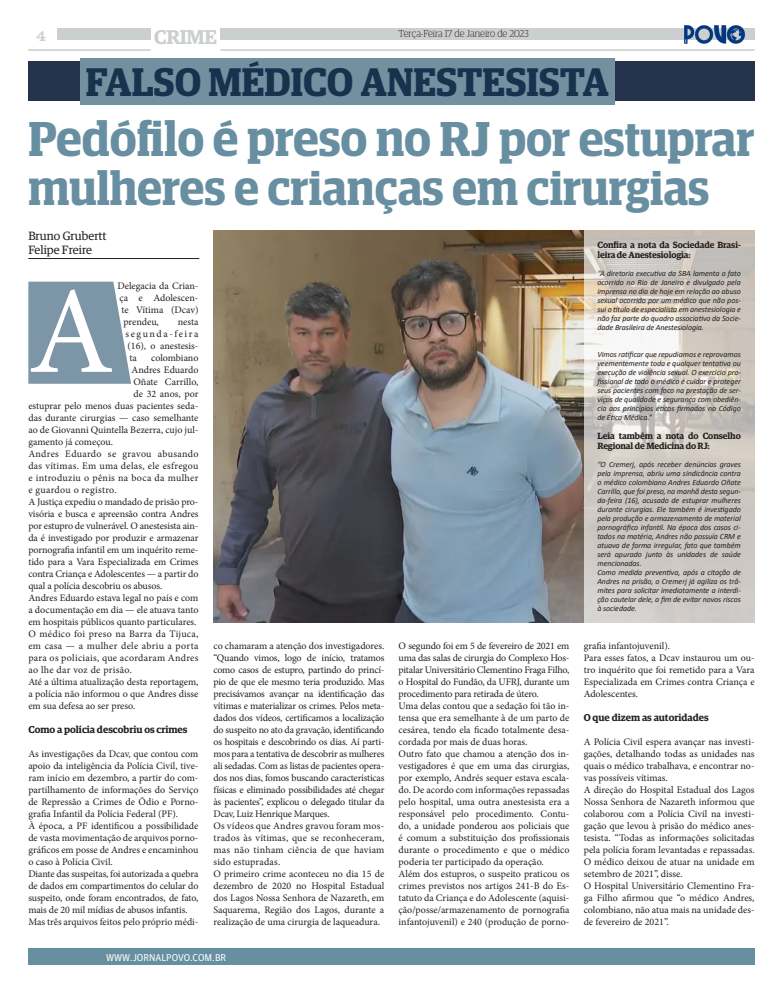
<style>
.page{position:relative;width:783px;height:993px;background:#fff}
.page>*{position:absolute;margin:0;border:0;box-sizing:border-box;transform-origin:0 0}
.t1{font:124px "Minion Pro";color:#fff}
.t2{font:600 49px "Guardian Egyptian Display";color:#678fa1}
.t3{font:600 47.6px "Guardian Egyptian Display";color:#678fa1}
.t4{font:600 40px "Guardian Egyptian Display";color:#18324d}
.t5{font:600 20px "Guardian Egyptian";letter-spacing:-.02em;color:#cccfcf}
.t6{font:16px "Clarendon BT";color:#cccfcf}
.t7{font:12px "Guardian Egyptian";color:#231f20}
.t8{font:10px/12px "Minion Pro";color:#231f20;text-align:justify}
.t9{font:600 10px "Guardian Egyptian";color:#231f20}
.t10{font:300 10px "Guardian Egyptian Display";color:#231f20}
.t11{font:10px "Guardian Agate Sans G1 D Regular";color:#fff}
.t12{font:10px "Minion Pro";letter-spacing:.155em;color:#231f20}
.t13{font:600 9px/10px "Guardian Egyptian";letter-spacing:-.01em;color:#231f20}
.t14{font:italic 8px/9px "Calibri";letter-spacing:-.01em;color:#231f20;text-align:justify}
.s1{font-size:47.6px}
</style>
<div class="page">
<div style="left:28px;top:947px;width:726px;height:17px;background:#668fa0"></div>
<div style="left:220px;top:28px;width:534px;height:12px;background:#cccfcf"></div>
<div style="left:57px;top:28px;width:94px;height:12px;background:#cccfcf"></div>
<hr style="left:28px;top:49px;width:123px;height:2px;background:#cccfcf">
<hr style="left:220px;top:49px;width:534px;height:2px;background:#cccfcf">
<svg style="left:28px;top:281px;width:103px;height:102px;background:#889faf"></svg>
<hr style="left:28px;top:258px;width:171px;height:1px;background:#231f20">
<div style="left:28px;top:61px;width:726px;height:40px;background:#25334d"></div>
<div style="left:80px;top:58px;width:534px;height:46px;background:#7390a0"></div>
<img style="left:213px;top:230px;width:370px;height:391px">
<svg style="left:583px;top:230px;width:171px;height:393px;background:#d1ccc5"></svg>
<img style="left:684px;top:25px;width:61px;height:19px">
<h3 class="t6" style="left:36px;top:25px;width:11px">4</h3>
<p class="t10" style="left:398px;top:28px;width:131px">Terça-Feira 17 de Janeiro de 2023</p>
<h3 class="t5" style="left:154px;top:22px;width:64px">CRIME</h3>
<p class="t4" style="left:86px;top:60px;width:524px">FALSO MÉDICO ANESTESISTA</p>
<p class="t2" style="left:28px;top:112px;width:727px">Pedófilo é preso no RJ <span class="s1">por estuprar</span></p>
<p class="t3" style="left:28px;top:162px;width:682px">mulheres e crianças em cirurgias</p>
<p class="t7" style="left:28px;top:227px;width:80px">Bruno Grubertt</p>
<p class="t7" style="left:28px;top:242px;width:65px">Felipe Freire</p>
<p class="t8" style="left:117px;top:280px;width:83px">Delegacia da Crian-</p>
<p class="t8" style="left:119px;top:292px;width:81px">ça e Adolescen-</p>
<p class="t8" style="left:121px;top:304px;width:78px">te Vítima (Dcav)</p>
<p class="t8" style="left:123px;top:316px;width:37px">prendeu,</p>
<p class="t8" style="left:178px;top:316px;width:22px">nesta</p>
<p class="t12" style="left:125px;top:327px;width:74px">segunda-feira</p>
<p class="t8" style="left:127px;top:340px;width:73px">(16), o anestesis-</p>
<p class="t8" style="left:129px;top:352px;width:9px">ta</p>
<p class="t8" style="left:151px;top:352px;width:49px">colombiano</p>
<p class="t8" style="left:131px;top:364px;width:68px">Andres Eduardo</p>
<p class="t8" style="left:133px;top:376px;width:66px">Oñate Carrillo,</p>
<p class="t8" style="left:133px;top:388px;width:67px">de 32 anos, por</p>
<p class="t8" style="left:28px;top:400px;width:172px">estuprar pelo menos duas pacientes seda-</p>
<p class="t8" style="left:28px;top:412px;width:172px">das durante cirurgias — caso semelhante</p>
<p class="t8" style="left:28px;top:424px;width:172px">ao de Giovanni Quintella Bezerra, cujo jul-</p>
<p class="t8" style="left:28px;top:436px;width:86px">gamento já começou.</p>
<p class="t8" style="left:28px;top:448px;width:171px">Andres Eduardo se gravou abusando das vítimas. Em uma delas, ele esfregou e introduziu o pênis na boca da mulher e guardou o registro.</p>
<p class="t8" style="left:28px;top:496px;width:172px">A Justiça expediu o mandado de prisão pro&shy;visória e busca e apreensão contra Andres por estupro de vulnerável. O anestesista ain&shy;da é investigado por produzir e armazenar pornografia infantil em um inquérito reme&shy;tido para a Vara Especializada em Crimes contra Criança e Adolescentes — a partir do qual a polícia descobriu os abusos.</p>
<p class="t8" style="left:28px;top:592px;width:172px">Andres Eduardo estava legal no país e com a documentação em dia — ele atuava tanto em hospitais públicos quanto particulares.</p>
<p class="t8" style="left:28px;top:628px;width:172px">O médico foi preso na Barra da Tijuca, em casa — a mulher dele abriu a porta para os policiais, que acordaram Andres ao lhe dar voz de prisão.</p>
<p class="t8" style="left:28px;top:676px;width:172px">Até a última atualização desta reportagem, a polícia não informou o que Andres disse em sua defesa ao ser preso.</p>
<p class="t9" style="left:28px;top:722px;width:161px">Como a polícia descobriu os crimes</p>
<p class="t8" style="left:28px;top:748px;width:172px">As investigações da Dcav, que contou com apoio da inteligência da Polícia Civil, tive&shy;ram início em dezembro, a partir do com&shy;partilhamento de informações do Serviço de Repressão a Crimes de Ódio e Porno&shy;grafia Infantil da Polícia Federal (PF).</p>
<p class="t8" style="left:28px;top:820px;width:172px">À época, a PF identificou a possibilidade de vasta movimentação de arquivos porno&shy;gráficos em posse de Andres e encaminhou o caso à Polícia Civil.</p>
<p class="t8" style="left:28px;top:868px;width:172px">Diante das suspeitas, foi autorizada a quebra de dados em compartimentos do celular do suspeito, onde foram encontrados, de fato, mais de 20 mil mídias de abusos infantis.</p>
<p class="t8" style="left:28px;top:916px;width:172px">Mas três arquivos feitos pelo próprio médi-</p>
<p class="t1" style="left:28px;top:249px;width:87px">A</p>
<p class="t8" style="left:213px;top:639px;width:172px">co chamaram a atenção dos investigadores.</p>
<p class="t8" style="left:213px;top:651px;width:172px">“Quando vimos, logo de início, tratamos como casos de estupro, partindo do princí&shy;pio de que ele mesmo teria produzido. Mas precisávamos avançar na identificação das vítimas e materializar os crimes. Pelos meta&shy;dados dos vídeos, certificamos a localização do suspeito no ato da gravação, identificando os hospitais e descobrindo os dias. Aí parti&shy;mos para a tentativa de descobrir as mulheres ali sedadas. Com as listas de pacientes opera&shy;dos nos dias, fomos buscando características físicas e eliminado possibilidades até chegar às pacientes”, explicou o delegado titular da Dcav, Luiz Henrique Marques.</p>
<p class="t8" style="left:213px;top:819px;width:172px">Os vídeos que Andres gravou foram mos&shy;trados às vítimas, que se reconheceram, mas não tinham ciência de que haviam sido estupradas.</p>
<p class="t8" style="left:213px;top:867px;width:172px">O primeiro crime aconteceu no dia 15 de dezembro de 2020 no Hospital Estadual dos Lagos Nossa Senhora de Nazareth, em Saquarema, Região dos Lagos, durante a realização de uma cirurgia de laqueadura.</p>
<p class="t11" style="left:106px;top:949px;width:122px">WWW.JORNALPOVO.COM.BR</p>
<p class="t8" style="left:398px;top:639px;width:172px">O segundo foi em 5 de fevereiro de 2021 em uma das salas de cirurgia do Complexo Hos&shy;pitalar Universitário Clementino Fraga Filho, o Hospital do Fundão, da UFRJ, durante um procedimento para retirada de útero.</p>
<p class="t8" style="left:398px;top:699px;width:172px">Uma delas contou que a sedação foi tão in&shy;tensa que era semelhante à de um parto de cesárea, tendo ela ficado totalmente desa&shy;cordada por mais de duas horas.</p>
<p class="t8" style="left:398px;top:747px;width:172px">Outro fato que chamou a atenção dos in&shy;vestigadores é que em uma das cirurgias, por exemplo, Andrés sequer estava escala&shy;do. De acordo com informações repassadas pelo hospital, uma outra anestesista era a responsável pelo procedimento. Contu&shy;do, a unidade ponderou aos policiais que é comum a substituição dos profissionais durante o procedimento e que o médico poderia ter participado da operação.</p>
<p class="t8" style="left:398px;top:867px;width:172px">Além dos estupros, o suspeito praticou os crimes previstos nos artigos 241-B do Es&shy;tatuto da Criança e do Adolescente (aquisi&shy;ção/posse/armazenamento de pornografia infantojuvenil) e 240 (produção de porno-</p>
<p class="t13" style="left:597px;top:239px;width:145px">Confira a nota da Sociedade Brasi&shy;leira de Anestesiologia:</p>
<p class="t14" style="left:597px;top:268px;width:145px">“A diretoria executiva da SBA lamenta o fato ocorrido no Rio de Janeiro e divulgado pela imprensa no dia de hoje em relação ao abuso sexual ocorrido por um médico que não pos&shy;sui o título de especialista em anestesiologia e não faz parte do quadro associativo da Socie&shy;dade Brasileira de Anestesiologia.</p>
<p class="t14" style="left:597px;top:349px;width:145px">Vimos ratificar que repudiamos e reprovamos veementemente toda e qualquer tentativa ou execução de violência sexual. O exercício pro&shy;fissional de todo o médico é cuidar e proteger seus pacientes com foco na prestação de ser&shy;viços de qualidade e segurança com obediên&shy;cia aos princípios éticos firmados no Código de Ética Médica.”</p>
<p class="t13" style="left:597px;top:430px;width:145px">Leia também a nota do Conselho<br>Regional de Medicina do RJ:</p>
<p class="t14" style="left:597px;top:459px;width:145px">“O Cremerj, após receber denúncias graves pela imprensa, abriu uma sindicância contra o médico colombiano Andres Eduardo Oñate Carrillo, que foi preso, na manhã desta segun&shy;da-feira (16), acusado de estuprar mulheres durante cirurgias. Ele também é investigado pela produção e armazenamento de material pornográfico infantil. Na época dos casos ci&shy;tados na matéria, Andres não possuía CRM e atuava de forma irregular, fato que também será apurado junto às unidades de saúde mencionadas.</p>
<p class="t14" style="left:597px;top:567px;width:145px">Como medida preventiva, após a citação de Andres na prisão, o Cremerj já agiliza os trâ&shy;mites para solicitar imediatamente a interdi&shy;ção cautelar dele, a fim de evitar novos riscos à sociedade.</p>
<p class="t8" style="left:583px;top:639px;width:88px">grafia infantojuvenil).</p>
<p class="t8" style="left:583px;top:651px;width:172px">Para esses fatos, a Dcav instaurou um ou&shy;tro inquérito que foi remetido para a Vara Especializada em Crimes contra Criança e Adolescentes.</p>
<p class="t9" style="left:583px;top:710px;width:126px">O que dizem as autoridades</p>
<p class="t8" style="left:583px;top:735px;width:172px">A Polícia Civil espera avançar nas investi&shy;gações, detalhando todas as unidades nas quais o médico trabalhava, e encontrar no&shy;vas possíveis vítimas.</p>
<p class="t8" style="left:583px;top:783px;width:172px">A direção do Hospital Estadual dos Lagos Nossa Senhora de Nazareth informou que colaborou com a Polícia Civil na investi&shy;gação que levou à prisão do médico anes&shy;tesista. “Todas as informações solicitadas pela polícia foram levantadas e repassadas.<br>O médico deixou de atuar na unidade em setembro de 2021”, disse.</p>
<p class="t8" style="left:583px;top:879px;width:172px">O Hospital Universitário Clementino Fra&shy;ga Filho afirmou que “o médico Andres, colombiano, não atua mais na unidade des&shy;de fevereiro de 2021”.</p>
</div>
